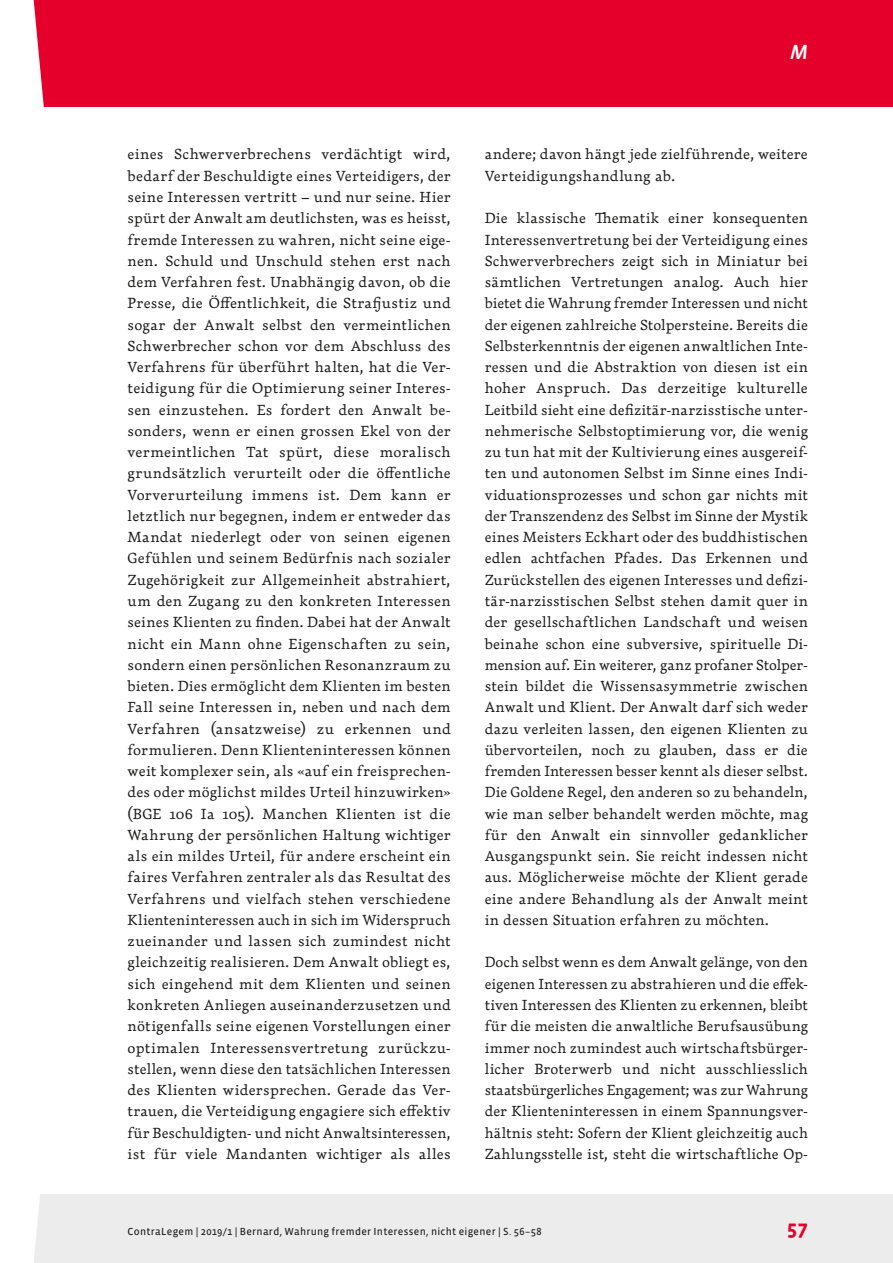
<style>
.page{position:relative;width:893px;height:1263px;background:#fff}
.page>*{position:absolute;margin:0;border:0;box-sizing:border-box;transform-origin:0 0}
.t1{font:700 21px "Vista Sans OT";color:#e4002b}
.t2{font:italic 500 21px "Vista Sans OT";color:#fff}
.GT{font:300 14.25px/21.3px "Dederon LOT";letter-spacing:.015em;color:#181716;text-align:justify}
.t3{font:10.5px "Vista Sans OT";letter-spacing:.03em;color:#181716}
</style>
<div class="page">
<div style="left:1px;top:1195px;width:892px;height:68px;background:#ececec"></div>
<div style="left:0;top:0;width:893px;height:106px;background:#e4002b"></div>
<svg style="left:0;top:0;width:94px;height:1263px"></svg>
<h1 class="t2" style="left:790px;top:41px;width:19px">M</h1>
<p class="GT" style="left:128px;top:144px;width:325px">eines Schwerverbrechens verdächtigt wird, bedarf der Beschuldigte eines Verteidigers, der seine Interessen vertritt – und nur seine. Hier spürt der Anwalt am deutlichsten, was es heisst, fremde Interessen zu wahren, nicht seine eige&shy;nen. Schuld und Unschuld stehen erst nach dem Verfahren fest. Unabhängig davon, ob die Presse, die Öffentlichkeit, die Strafjustiz und sogar der Anwalt selbst den vermeintlichen Schwerbrecher schon vor dem Abschluss des Verfahrens für überführt halten, hat die Ver&shy;teidigung für die Optimierung seiner Interes&shy;sen einzustehen. Es fordert den Anwalt be&shy;sonders, wenn er einen grossen Ekel von der vermeintlichen Tat spürt, diese moralisch grundsätzlich verurteilt oder die öffentliche Vorverurteilung immens ist. Dem kann er letztlich nur begegnen, indem er entweder das Mandat niederlegt oder von seinen eigenen Gefühlen und seinem Bedürfnis nach sozialer Zugehörigkeit zur Allgemeinheit abstrahiert, um den Zugang zu den konkreten Interessen seines Klienten zu finden. Dabei hat der Anwalt nicht ein Mann ohne Eigenschaften zu sein, sondern einen persönlichen Resonanzraum zu bieten. Dies ermöglicht dem Klienten im besten Fall seine Interessen in, neben und nach dem Verfahren (ansatzweise) zu erkennen und formulieren. Denn Klienteninteressen können weit komplexer sein, als «auf ein freisprechen&shy;des oder möglichst mildes Urteil hinzuwirken» (BGE 106 Ia 105). Manchen Klienten ist die Wahrung der persönlichen Haltung wichtiger als ein mildes Urteil, für andere erscheint ein faires Verfahren zentraler als das Resultat des Verfahrens und vielfach stehen verschiedene Klienteninteressen auch in sich im Widerspruch zueinander und lassen sich zumindest nicht gleichzeitig realisieren. Dem Anwalt obliegt es, sich eingehend mit dem Klienten und seinen konkreten Anliegen auseinanderzusetzen und nötigenfalls seine eigenen Vorstellungen einer optimalen Interessensvertretung zurückzu&shy;stellen, wenn diese den tatsächlichen Interessen des Klienten widersprechen. Gerade das Ver&shy;trauen, die Verteidigung engagiere sich effektiv für Beschuldigten- und nicht Anwaltsinteressen, ist für viele Mandanten wichtiger als alles</p>
<p class="GT" style="left:485px;top:144px;width:325px">andere; davon hängt jede zielführende, weitere<br>Verteidigungshandlung ab.</p>
<p class="GT" style="left:485px;top:208px;width:325px">Die klassische Thematik einer konsequenten Interessenvertretung bei der Verteidigung eines Schwerverbrechers zeigt sich in Miniatur bei sämtlichen Vertretungen analog. Auch hier bietet die Wahrung fremder Interessen und nicht der eigenen zahlreiche Stolpersteine. Bereits die Selbsterkenntnis der eigenen anwaltlichen Inte&shy;ressen und die Abstraktion von diesen ist ein hoher Anspruch. Das derzeitige kulturelle Leitbild sieht eine defizitär-narzisstische unter&shy;nehmerische Selbstoptimierung vor, die wenig zu tun hat mit der Kultivierung eines ausgereif&shy;ten und autonomen Selbst im Sinne eines Indi&shy;viduationsprozesses und schon gar nichts mit der Transzendenz des Selbst im Sinne der Mystik eines Meisters Eckhart oder des buddhistischen edlen achtfachen Pfades. Das Erkennen und Zurückstellen des eigenen Interesses und defizi&shy;tär-narzisstischen Selbst stehen damit quer in der gesellschaftlichen Landschaft und weisen beinahe schon eine subversive, spirituelle Di&shy;mension auf. Ein weiterer, ganz profaner Stolper&shy;stein bildet die Wissensasymmetrie zwischen Anwalt und Klient. Der Anwalt darf sich weder dazu verleiten lassen, den eigenen Klienten zu übervorteilen, noch zu glauben, dass er die fremden Interessen besser kennt als dieser selbst.<br>Die Goldene Regel, den anderen so zu behandeln, wie man selber behandelt werden möchte, mag für den Anwalt ein sinnvoller gedanklicher Ausgangspunkt sein. Sie reicht indessen nicht aus. Möglicherweise möchte der Klient gerade eine andere Behandlung als der Anwalt meint in dessen Situation erfahren zu möchten.</p>
<p class="GT" style="left:485px;top:952px;width:325px">Doch selbst wenn es dem Anwalt gelänge, von den eigenen Interessen zu abstrahieren und die effek&shy;tiven Interessen des Klienten zu erkennen, bleibt für die meisten die anwaltliche Berufsausübung immer noch zumindest auch wirtschaftsbürger&shy;licher Broterwerb und nicht ausschliesslich staatsbürgerliches Engagement; was zur Wahrung der Klienteninteressen in einem Spannungsver&shy;hältnis steht: Sofern der Klient gleichzeitig auch Zahlungsstelle ist, steht die wirtschaftliche Op-</p>
<p class="t3" style="left:128px;top:1226px;width:416px">ContraLegem | 2019/1 | Bernard, Wahrung fremder Interessen, nicht eigener | S. 56–58</p>
<h1 class="t1" style="left:787px;top:1217px;width:22px">57</h1>
</div>
